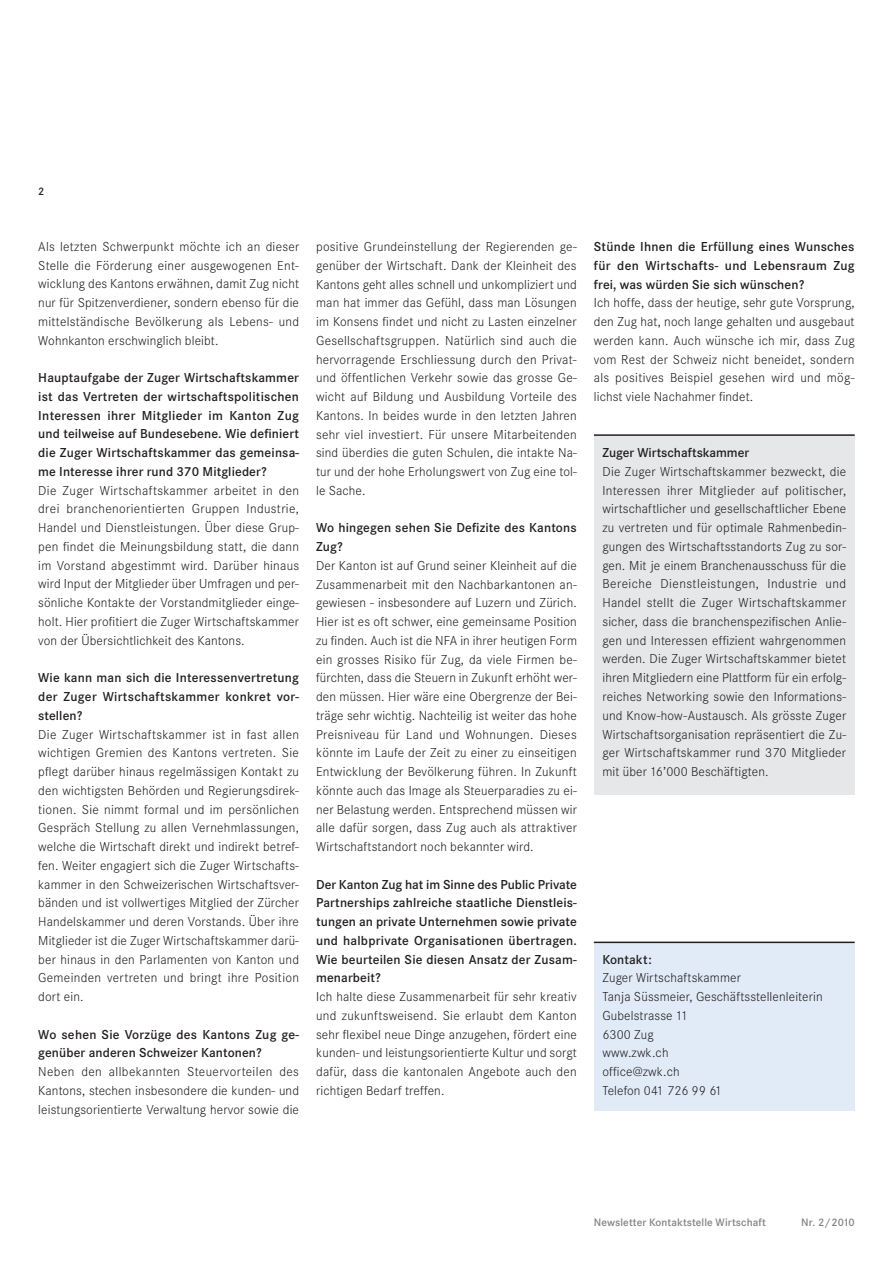
<style>
.page{position:relative;width:893px;height:1263px;background:#fff}
.page>*{position:absolute;margin:0;border:0;box-sizing:border-box;transform-origin:0 0}
.t1{font:300 13.5px/18.8px "Corporate S";letter-spacing:.01em;color:#231f20;text-align:justify}
.t2{font:600 13.5px/18.8px "Corporate S";letter-spacing:.01em;color:#231f20;text-align:justify}
.t3{font:600 11.25px "Corporate S";letter-spacing:.01em;color:#808285}
.t4{font:600 11.25px "Corporate S";color:#231f20}
</style>
<div class="page">
<div style="left:594px;top:436px;width:261px;height:359px;background:#e6e7e9"></div>
<div style="left:594px;top:942px;width:261px;height:169px;background:#e1ebf7"></div>
<hr style="left:594px;top:434px;width:261px;height:2px;background:#231f20">
<hr style="left:594px;top:941px;width:261px;height:2px;background:#231f20">
<p class="t4" style="left:38px;top:185px;width:8px">2</p>
<p class="t1" style="left:38px;top:237px;width:262px">Als letzten Schwerpunkt möchte ich an dieser Stelle die Förderung einer ausgewogenen Ent&shy;wicklung des Kantons erwähnen, damit Zug nicht nur für Spitzenverdiener, sondern ebenso für die mittelständische Bevölkerung als Lebens- und Wohnkanton erschwinglich bleibt.</p>
<p class="t2" style="left:38px;top:369px;width:262px">Hauptaufgabe der Zuger Wirtschaftskammer ist das Vertreten der wirtschaftspolitischen Interessen ihrer Mitglieder im Kanton Zug und teilweise auf Bundesebene. Wie definiert die Zuger Wirtschaftskammer das gemeinsa&shy;me Interesse ihrer rund 370 Mitglieder?</p>
<p class="t1" style="left:38px;top:481px;width:262px">Die Zuger Wirtschaftskammer arbeitet in den drei branchenorientierten Gruppen Industrie, Handel und Dienstleistungen. Über diese Grup&shy;pen findet die Meinungsbildung statt, die dann im Vorstand abgestimmt wird. Darüber hinaus wird Input der Mitglieder über Umfragen und per&shy;sönliche Kontakte der Vorstandmitglieder einge&shy;holt. Hier profitiert die Zuger Wirtschaftskammer von der Übersichtlichkeit des Kantons.</p>
<p class="t2" style="left:38px;top:669px;width:262px">Wie kann man sich die Interessenvertretung der Zuger Wirtschaftskammer konkret vor&shy;stellen?</p>
<p class="t1" style="left:38px;top:725px;width:262px">Die Zuger Wirtschaftskammer ist in fast allen wichtigen Gremien des Kantons vertreten. Sie pflegt darüber hinaus regelmässigen Kontakt zu den wichtigsten Behörden und Regierungsdirek&shy;tionen. Sie nimmt formal und im persönlichen Gespräch Stellung zu allen Vernehmlassungen, welche die Wirtschaft direkt und indirekt betref&shy;fen. Weiter engagiert sich die Zuger Wirtschafts&shy;kammer in den Schweizerischen Wirtschaftsver&shy;bänden und ist vollwertiges Mitglied der Zürcher Handelskammer und deren Vorstands. Über ihre Mitglieder ist die Zuger Wirtschaftskammer darü&shy;ber hinaus in den Parlamenten von Kanton und Gemeinden vertreten und bringt ihre Position dort ein.</p>
<p class="t2" style="left:38px;top:1025px;width:262px">Wo sehen Sie Vorzüge des Kantons Zug ge&shy;genüber anderen Schweizer Kantonen?</p>
<p class="t1" style="left:38px;top:1062px;width:262px">Neben den allbekannten Steuervorteilen des Kantons, stechen insbesondere die kunden- und leistungsorientierte Verwaltung hervor sowie die</p>
<p class="t1" style="left:316px;top:237px;width:262px">positive Grundeinstellung der Regierenden ge&shy;genüber der Wirtschaft. Dank der Kleinheit des Kantons geht alles schnell und unkompliziert und man hat immer das Gefühl, dass man Lösungen im Konsens findet und nicht zu Lasten einzelner Gesellschaftsgruppen. Natürlich sind auch die hervorragende Erschliessung durch den Privat&shy;und öffentlichen Verkehr sowie das grosse Ge&shy;wicht auf Bildung und Ausbildung Vorteile des Kantons. In beides wurde in den letzten Jahren sehr viel investiert. Für unsere Mitarbeitenden sind überdies die guten Schulen, die intakte Na&shy;tur und der hohe Erholungswert von Zug eine tol&shy;le Sache.</p>
<p class="t2" style="left:316px;top:519px;width:262px">Wo hingegen sehen Sie Defizite des Kantons<br>Zug?</p>
<p class="t1" style="left:316px;top:556px;width:262px">Der Kanton ist auf Grund seiner Kleinheit auf die Zusammenarbeit mit den Nachbarkantonen an&shy;gewiesen - insbesondere auf Luzern und Zürich.<br>Hier ist es oft schwer, eine gemeinsame Position zu finden. Auch ist die NFA in ihrer heutigen Form ein grosses Risiko für Zug, da viele Firmen be&shy;fürchten, dass die Steuern in Zukunft erhöht wer&shy;den müssen. Hier wäre eine Obergrenze der Bei&shy;träge sehr wichtig. Nachteilig ist weiter das hohe Preisniveau für Land und Wohnungen. Dieses könnte im Laufe der Zeit zu einer zu einseitigen Entwicklung der Bevölkerung führen. In Zukunft könnte auch das Image als Steuerparadies zu ei&shy;ner Belastung werden. Entsprechend müssen wir alle dafür sorgen, dass Zug auch als attraktiver Wirtschaftstandort noch bekannter wird.</p>
<p class="t2" style="left:316px;top:875px;width:262px">Der Kanton Zug hat im Sinne des Public Private Partnerships zahlreiche staatliche Dienstleis&shy;tungen an private Unternehmen sowie private und halbprivate Organisationen übertragen.<br>Wie beurteilen Sie diesen Ansatz der Zusam&shy;menarbeit?</p>
<p class="t1" style="left:316px;top:987px;width:262px">Ich halte diese Zusammenarbeit für sehr kreativ und zukunftsweisend. Sie erlaubt dem Kanton sehr flexibel neue Dinge anzugehen, fördert eine kunden- und leistungsorientierte Kultur und sorgt dafür, dass die kantonalen Angebote auch den richtigen Bedarf treffen.</p>
<p class="t2" style="left:594px;top:237px;width:262px">Stünde Ihnen die Erfüllung eines Wunsches für den Wirtschafts- und Lebensraum Zug frei, was würden Sie sich wünschen?</p>
<p class="t1" style="left:594px;top:294px;width:262px">Ich hoffe, dass der heutige, sehr gute Vorsprung, den Zug hat, noch lange gehalten und ausgebaut werden kann. Auch wünsche ich mir, dass Zug vom Rest der Schweiz nicht beneidet, sondern als positives Beispiel gesehen wird und mög&shy;lichst viele Nachahmer findet.</p>
<p class="t2" style="left:602px;top:443px;width:148px">Zuger Wirtschaftskammer</p>
<p class="t1" style="left:602px;top:462px;width:245px">Die Zuger Wirtschaftskammer bezweckt, die Interessen ihrer Mitglieder auf politischer, wirtschaftlicher und gesellschaftlicher Ebene zu vertreten und für optimale Rahmenbedin&shy;gungen des Wirtschaftsstandorts Zug zu sor&shy;gen. Mit je einem Branchenausschuss für die Bereiche Dienstleistungen, Industrie und Handel stellt die Zuger Wirtschaftskammer sicher, dass die branchenspezifischen Anlie&shy;gen und Interessen effizient wahrgenommen werden. Die Zuger Wirtschaftskammer bietet ihren Mitgliedern eine Plattform für ein erfolg&shy;reiches Networking sowie den Informations&shy;und Know-how-Austausch. Als grösste Zuger Wirtschaftsorganisation repräsentiert die Zu&shy;ger Wirtschaftskammer rund 370 Mitglieder mit über 16’000 Beschäftigten.</p>
<p class="t2" style="left:602px;top:950px;width:51px">Kontakt:</p>
<p class="t1" style="left:602px;top:969px;width:222px;text-align:left">Zuger Wirtschaftskammer<br>Tanja Süssmeier, Geschäftsstellenleiterin<br>Gubelstrasse 11<br>6300 Zug<br>www.zwk.ch<br>office@zwk.ch<br>Telefon 041 726 99 61</p>
<p class="t3" style="left:594px;top:1216px;width:174px">Newsletter Kontaktstelle Wirtschaft</p>
<p class="t3" style="left:801px;top:1216px;width:55px">Nr. 2/2010</p>
</div>
